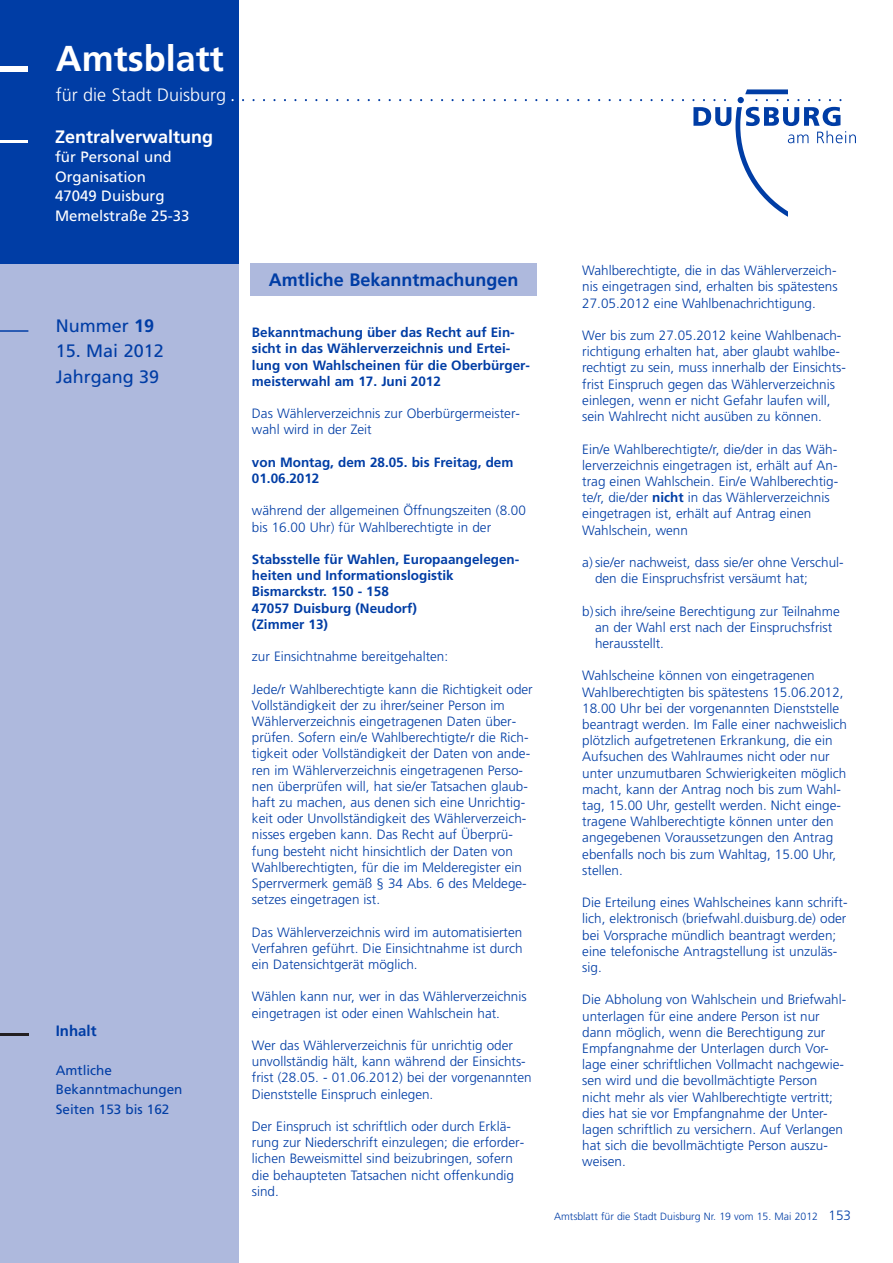
<style>
.page{position:relative;width:893px;height:1263px;background:#fff}
.page>*{position:absolute;margin:0;border:0;box-sizing:border-box;transform-origin:0 0}
.t1{font:150px "Duisburg Logo";letter-spacing:.07em;color:#003da5}
.t2{font:700 36px "Frutiger";color:#fff}
.t3{font:18px/25.5px "Frutiger";color:#003da5}
.t4{font:700 18px "Frutiger";color:#003da5}
.t5{font:300 18px "Frutiger";color:#fff}
.t6{font:700 18px "Frutiger";color:#fff}
.t7{font:15px/19.5px "Frutiger";color:#fff}
.t8{font:700 15px "Frutiger";color:#003da5}
.t9{font:300 13.5px/16.2px "Frutiger";color:#003da5}
.t10{font:700 13.5px/16.2px "Frutiger";color:#003da5}
.t11{font:13.5px/19.5px "Frutiger";color:#003da5}
.t12{font:300 10.5px "Frutiger";color:#003da5}
.s1{color:#fff}
.s2{font-weight:700}
.s3{font-size:13.5px}
</style>
<div class="page">
<div style="left:0;top:263px;width:239px;height:1000px;background:#aeb9dd"></div>
<div style="left:0;top:0;width:239px;height:264px;background:#003da5"></div>
<div style="left:0;top:66px;width:28px;height:5px;background:#fff"></div>
<hr style="left:0;top:140px;width:28px;height:3px;background:#fff">
<hr style="left:0;top:1033px;width:28px;height:2px;background:#231f20">
<hr style="left:0;top:330px;width:28px;height:2px;background:#003da5">
<div style="left:250px;top:264px;width:287px;height:32px;background:#aeb9dd"></div>
<h2 class="t2" style="left:56px;top:44px;width:169px">Amtsblatt</h2>
<h3 class="t5" style="left:56px;top:87px;width:172px">für die Stadt Duisburg</h3>
<h1 class="t1" style="left:226px;top:-39px;width:631px"><span class="s1">0</span>1111111111111111111111l</h1>
<h3 class="t6" style="left:55px;top:129px;width:160px">Zentralverwaltung</h3>
<p class="t7" style="left:55px;top:148px;width:136px">für Personal und<br>Organisation<br>47049 Duisburg<br>Memelstraße 25-33</p>
<h3 class="t3" style="left:56px;top:314px;width:100px">Nummer <span class="s2">19</span></h3>
<h3 class="t3" style="left:56px;top:339px;width:110px">15. Mai 2012<br>Jahrgang 39</h3>
<p class="t8" style="left:56px;top:1024px;width:42px">Inhalt</p>
<p class="t11" style="left:56px;top:1061px;width:128px">Amtliche<br>Bekanntmachungen<br>Seiten 153 bis 162</p>
<h3 class="t4" style="left:269px;top:272px;width:251px">Amtliche Bekanntmachungen</h3>
<p class="t10" style="left:252px;top:325px;width:280px">Bekanntmachung über das Recht auf Ein&shy;sicht in das Wählerverzeichnis und Ertei&shy;lung von Wahlscheinen für die Oberbürger&shy;meisterwahl am 17. Juni 2012</p>
<p class="t9" style="left:252px;top:406px;width:270px">Das Wählerverzeichnis zur Oberbürgermeister&shy;wahl wird in der Zeit</p>
<p class="t10" style="left:252px;top:455px;width:263px">von Montag, dem 28.05. bis Freitag, dem<br>01.06.2012</p>
<p class="t9" style="left:252px;top:504px;width:276px">während der allgemeinen Öffnungszeiten (8.00 bis 16.00 Uhr) für Wahlberechtigte in der</p>
<p class="t10" style="left:252px;top:552px;width:269px">Stabsstelle für Wahlen, Europaangelegen&shy;heiten und Informationslogistik<br>Bismarckstr. 150 - 158<br>47057 Duisburg (Neudorf)<br>(Zimmer 13)</p>
<p class="t9" style="left:252px;top:649px;width:198px">zur Einsichtnahme bereitgehalten:</p>
<p class="t9" style="left:252px;top:682px;width:282px">Jede/r Wahlberechtigte kann die Richtigkeit oder Vollständigkeit der zu ihrer/seiner Person im Wählerverzeichnis eingetragenen Daten über&shy;prüfen. Sofern ein/e Wahlberechtigte/r die Rich&shy;tigkeit oder Vollständigkeit der Daten von ande&shy;ren im Wählerverzeichnis eingetragenen Perso&shy;nen überprüfen will, hat sie/er Tatsachen glaub&shy;haft zu machen, aus denen sich eine Unrichtig&shy;keit oder Unvollständigkeit des Wählerverzeich&shy;nisses ergeben kann. Das Recht auf Überprü&shy;fung besteht nicht hinsichtlich der Daten von Wahlberechtigten, für die im Melderegister ein Sperrvermerk gemäß § 34 Abs. 6 des Meldege&shy;setzes eingetragen ist.</p>
<p class="t9" style="left:252px;top:925px;width:272px;text-align:justify">Das Wählerverzeichnis wird im automatisierten Verfahren geführt. Die Einsichtnahme ist durch ein Datensichtgerät möglich.</p>
<p class="t9" style="left:252px;top:990px;width:276px">Wählen kann nur, wer in das Wählerverzeichnis eingetragen ist oder einen Wahlschein hat.</p>
<p class="t9" style="left:252px;top:1038px;width:281px">Wer das Wählerverzeichnis für unrichtig oder unvollständig hält, kann während der Einsichts&shy;frist (28.05. - 01.06.2012) bei der vorgenannten Dienststelle Einspruch einlegen.</p>
<p class="t9" style="left:252px;top:1119px;width:274px">Der Einspruch ist schriftlich oder durch Erklä&shy;rung zur Niederschrift einzulegen; die erforder&shy;lichen Beweismittel sind beizubringen, sofern die behaupteten Tatsachen nicht offenkundig sind.</p>
<p class="t9" style="left:582px;top:264px;width:257px;text-align:justify">Wahlberechtigte, die in das Wählerverzeich&shy;nis eingetragen sind, erhalten bis spätestens 27.05.2012 eine Wahlbenachrichtigung.</p>
<p class="t9" style="left:582px;top:328px;width:265px">Wer bis zum 27.05.2012 keine Wahlbenach&shy;richtigung erhalten hat, aber glaubt wahlbe&shy;rechtigt zu sein, muss innerhalb der Einsichts&shy;frist Einspruch gegen das Wählerverzeichnis einlegen, wenn er nicht Gefahr laufen will, sein Wahlrecht nicht ausüben zu können.</p>
<p class="t9" style="left:582px;top:442px;width:257px">Ein/e Wahlberechtigte/r, die/der in das Wäh&shy;lerverzeichnis eingetragen ist, erhält auf An&shy;trag einen Wahlschein. Ein/e Wahlberechtig&shy;te/r, die/der <span class="s2">nicht</span> in das Wählerverzeichnis eingetragen ist, erhält auf Antrag einen Wahlschein, wenn</p>
<p class="t9" style="left:595px;top:555px;width:250px;text-indent:-13px">a) sie/er nachweist, dass sie/er ohne Verschul&shy;den die Einspruchsfrist versäumt hat;</p>
<p class="t9" style="left:595px;top:604px;width:246px;text-indent:-13px">b)sich ihre/seine Berechtigung zur Teilnahme an der Wahl erst nach der Einspruchsfrist herausstellt.</p>
<p class="t9" style="left:582px;top:669px;width:266px">Wahlscheine können von eingetragenen Wahlberechtigten bis spätestens 15.06.2012, 18.00 Uhr bei der vorgenannten Dienststelle beantragt werden. Im Falle einer nachweislich plötzlich aufgetretenen Erkrankung, die ein Aufsuchen des Wahlraumes nicht oder nur unter unzumutbaren Schwierigkeiten möglich macht, kann der Antrag noch bis zum Wahl&shy;tag, 15.00 Uhr, gestellt werden. Nicht einge&shy;tragene Wahlberechtigte können unter den angegebenen Voraussetzungen den Antrag ebenfalls noch bis zum Wahltag, 15.00 Uhr, stellen.</p>
<p class="t9" style="left:582px;top:895px;width:267px">Die Erteilung eines Wahlscheines kann schrift&shy;lich, elektronisch (briefwahl.duisburg.de) oder bei Vorsprache mündlich beantragt werden; eine telefonische Antragstellung ist unzuläs&shy;sig.</p>
<p class="t9" style="left:582px;top:993px;width:265px">Die Abholung von Wahlschein und Briefwahl&shy;unterlagen für eine andere Person ist nur dann möglich, wenn die Berechtigung zur Empfangnahme der Unterlagen durch Vor&shy;lage einer schriftlichen Vollmacht nachgewie&shy;sen wird und die bevollmächtigte Person nicht mehr als vier Wahlberechtigte vertritt; dies hat sie vor Empfangnahme der Unter&shy;lagen schriftlich zu versichern. Auf Verlangen hat sich die bevollmächtigte Person auszu&shy;weisen.</p>
<p class="t12" style="left:554px;top:1212px;width:298px">Amtsblatt für die Stadt Duisburg Nr. 19 vom 15. Mai 2012 <span class="s3">153</span></p>
</div>
